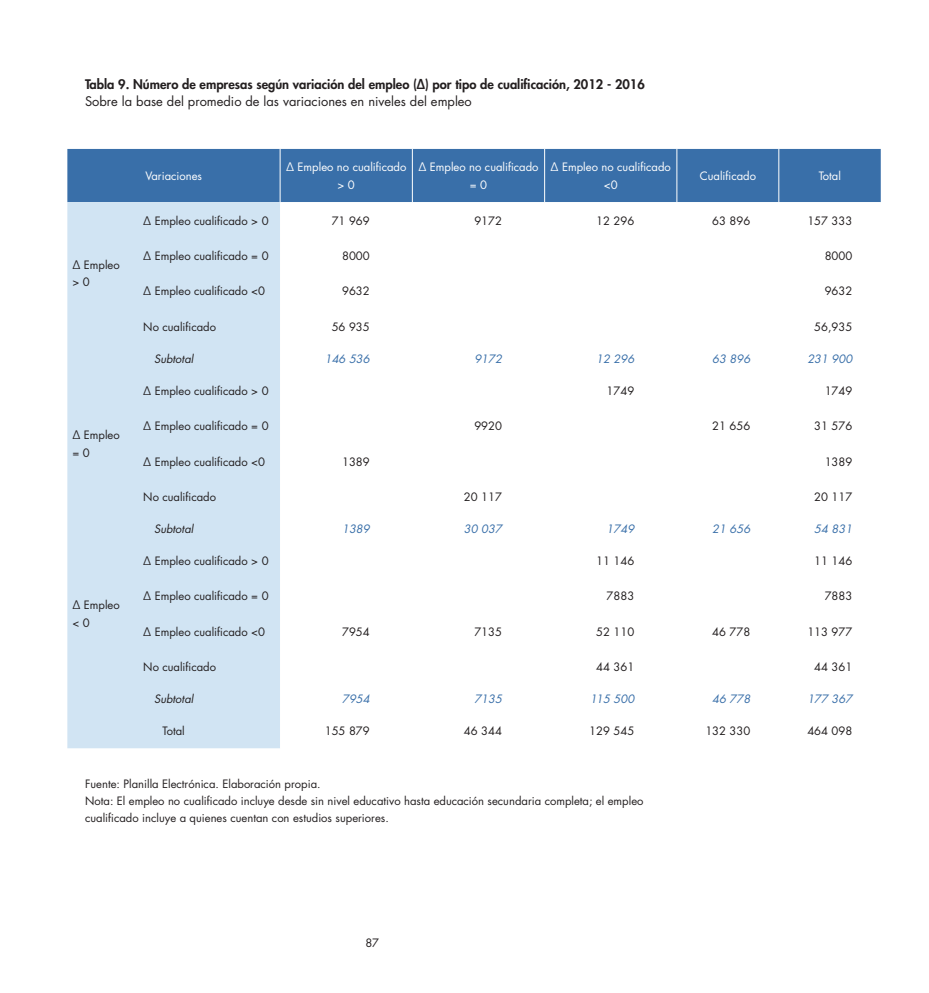
<style>
.page{position:relative;width:929px;height:993px;background:#fff}
.page>*{position:absolute;margin:0;border:0;box-sizing:border-box;transform-origin:0 0}
.titulos_grafico{font:800 12.88px "Futura Std";color:#231f20}
.titulos_grafico-2{font:12.88px "Futura Std";color:#231f20}
.Graficos_y_Tablas_ti{font:11.25px/16.9px "Futura Std";color:#231f20}
.Graficos_y_Tablas_ti-2{font:11.25px "Futura Std";color:#fff}
.Graficos_y_Tablas_ti-3{font:italic 11.25px "Futura";color:#396fa9}
.Graficos_y_Tablas_ti-4{font:italic 11.25px "Futura";color:#231f20}
</style>
<div class="page">
<div style="left:67px;top:149px;width:813px;height:53px;background:#396fa9"></div>
<div style="left:67px;top:202px;width:213px;height:546px;background:#d1e4f3"></div>
<hr style="left:280px;top:149px;width:1px;height:53px;background:#fff">
<hr style="left:412px;top:149px;width:1px;height:53px;background:#fff">
<hr style="left:544px;top:149px;width:1px;height:53px;background:#fff">
<hr style="left:676px;top:149px;width:1px;height:53px;background:#fff">
<hr style="left:778px;top:149px;width:1px;height:53px;background:#fff">
<p class="titulos_grafico" style="left:85px;top:76px;width:561px">Tabla 9. Número de empresas según variación del empleo (Δ) por tipo de cualificación, 2012 - 2016</p>
<p class="titulos_grafico-2" style="left:85px;top:92px;width:388px">Sobre la base del promedio de las variaciones en niveles del empleo</p>
<p class="Graficos_y_Tablas_ti-2" style="left:145px;top:169px;width:58px">Variaciones</p>
<p class="Graficos_y_Tablas_ti-2" style="left:286px;top:160px;width:122px">Δ Empleo no cualificado</p>
<p class="Graficos_y_Tablas_ti-2" style="left:337px;top:177px;width:19px">&gt; 0</p>
<p class="Graficos_y_Tablas_ti-2" style="left:418px;top:160px;width:122px">Δ Empleo no cualificado</p>
<p class="Graficos_y_Tablas_ti-2" style="left:470px;top:177px;width:19px">= 0</p>
<p class="Graficos_y_Tablas_ti-2" style="left:550px;top:160px;width:122px">Δ Empleo no cualificado</p>
<p class="Graficos_y_Tablas_ti-2" style="left:603px;top:177px;width:15px">&lt;0</p>
<p class="Graficos_y_Tablas_ti-2" style="left:699px;top:169px;width:58px">Cualificado</p>
<p class="Graficos_y_Tablas_ti-2" style="left:818px;top:169px;width:24px">Total</p>
<p class="Graficos_y_Tablas_ti" style="left:72px;top:256px;width:49px">Δ Empleo</p>
<p class="Graficos_y_Tablas_ti" style="left:72px;top:274px;width:19px">&gt; 0</p>
<p class="Graficos_y_Tablas_ti" style="left:72px;top:426px;width:49px">Δ Empleo</p>
<p class="Graficos_y_Tablas_ti" style="left:72px;top:444px;width:19px">= 0</p>
<p class="Graficos_y_Tablas_ti" style="left:72px;top:596px;width:49px">Δ Empleo</p>
<p class="Graficos_y_Tablas_ti" style="left:72px;top:614px;width:19px">&lt; 0</p>
<p class="Graficos_y_Tablas_ti" style="left:143px;top:212px;width:127px">Δ Empleo cualificado &gt; 0</p>
<p class="Graficos_y_Tablas_ti" style="left:331px;top:212px;width:40px">71 969</p>
<p class="Graficos_y_Tablas_ti" style="left:474px;top:212px;width:29px">9172</p>
<p class="Graficos_y_Tablas_ti" style="left:596px;top:212px;width:40px">12 296</p>
<p class="Graficos_y_Tablas_ti" style="left:712px;top:212px;width:40px">63 896</p>
<p class="Graficos_y_Tablas_ti" style="left:807px;top:212px;width:47px">157 333</p>
<p class="Graficos_y_Tablas_ti" style="left:143px;top:247px;width:127px">Δ Empleo cualificado = 0</p>
<p class="Graficos_y_Tablas_ti" style="left:342px;top:247px;width:29px">8000</p>
<p class="Graficos_y_Tablas_ti" style="left:824px;top:247px;width:29px">8000</p>
<p class="Graficos_y_Tablas_ti" style="left:143px;top:283px;width:123px">Δ Empleo cualificado &lt;0</p>
<p class="Graficos_y_Tablas_ti" style="left:342px;top:283px;width:29px">9632</p>
<p class="Graficos_y_Tablas_ti" style="left:824px;top:283px;width:29px">9632</p>
<p class="Graficos_y_Tablas_ti" style="left:143px;top:318px;width:74px">No cualificado</p>
<p class="Graficos_y_Tablas_ti" style="left:331px;top:318px;width:40px">56 935</p>
<p class="Graficos_y_Tablas_ti" style="left:814px;top:318px;width:40px">56,935</p>
<p class="Graficos_y_Tablas_ti-4" style="left:154px;top:350px;width:41px">Subtotal</p>
<p class="Graficos_y_Tablas_ti-3" style="left:325px;top:350px;width:47px">146 536</p>
<p class="Graficos_y_Tablas_ti-3" style="left:474px;top:350px;width:29px">9172</p>
<p class="Graficos_y_Tablas_ti-3" style="left:596px;top:350px;width:40px">12 296</p>
<p class="Graficos_y_Tablas_ti-3" style="left:712px;top:350px;width:40px">63 896</p>
<p class="Graficos_y_Tablas_ti-3" style="left:807px;top:350px;width:47px">231 900</p>
<p class="Graficos_y_Tablas_ti" style="left:143px;top:382px;width:127px">Δ Empleo cualificado &gt; 0</p>
<p class="Graficos_y_Tablas_ti" style="left:606px;top:382px;width:29px">1749</p>
<p class="Graficos_y_Tablas_ti" style="left:824px;top:382px;width:29px">1749</p>
<p class="Graficos_y_Tablas_ti" style="left:143px;top:417px;width:127px">Δ Empleo cualificado = 0</p>
<p class="Graficos_y_Tablas_ti" style="left:474px;top:417px;width:29px">9920</p>
<p class="Graficos_y_Tablas_ti" style="left:712px;top:417px;width:40px">21 656</p>
<p class="Graficos_y_Tablas_ti" style="left:814px;top:417px;width:40px">31 576</p>
<p class="Graficos_y_Tablas_ti" style="left:143px;top:453px;width:123px">Δ Empleo cualificado &lt;0</p>
<p class="Graficos_y_Tablas_ti" style="left:342px;top:453px;width:29px">1389</p>
<p class="Graficos_y_Tablas_ti" style="left:824px;top:453px;width:29px">1389</p>
<p class="Graficos_y_Tablas_ti" style="left:143px;top:488px;width:74px">No cualificado</p>
<p class="Graficos_y_Tablas_ti" style="left:464px;top:488px;width:40px">20 117</p>
<p class="Graficos_y_Tablas_ti" style="left:814px;top:488px;width:40px">20 117</p>
<p class="Graficos_y_Tablas_ti-4" style="left:154px;top:521px;width:41px">Subtotal</p>
<p class="Graficos_y_Tablas_ti-3" style="left:342px;top:520px;width:29px">1389</p>
<p class="Graficos_y_Tablas_ti-3" style="left:464px;top:520px;width:40px">30 037</p>
<p class="Graficos_y_Tablas_ti-3" style="left:606px;top:520px;width:29px">1749</p>
<p class="Graficos_y_Tablas_ti-3" style="left:712px;top:520px;width:40px">21 656</p>
<p class="Graficos_y_Tablas_ti-3" style="left:814px;top:520px;width:40px">54 831</p>
<p class="Graficos_y_Tablas_ti" style="left:143px;top:552px;width:127px">Δ Empleo cualificado &gt; 0</p>
<p class="Graficos_y_Tablas_ti" style="left:596px;top:552px;width:40px">11 146</p>
<p class="Graficos_y_Tablas_ti" style="left:814px;top:552px;width:40px">11 146</p>
<p class="Graficos_y_Tablas_ti" style="left:143px;top:587px;width:127px">Δ Empleo cualificado = 0</p>
<p class="Graficos_y_Tablas_ti" style="left:606px;top:587px;width:29px">7883</p>
<p class="Graficos_y_Tablas_ti" style="left:824px;top:587px;width:29px">7883</p>
<p class="Graficos_y_Tablas_ti" style="left:143px;top:623px;width:123px">Δ Empleo cualificado &lt;0</p>
<p class="Graficos_y_Tablas_ti" style="left:342px;top:623px;width:29px">7954</p>
<p class="Graficos_y_Tablas_ti" style="left:474px;top:623px;width:29px">7135</p>
<p class="Graficos_y_Tablas_ti" style="left:596px;top:623px;width:40px">52 110</p>
<p class="Graficos_y_Tablas_ti" style="left:712px;top:623px;width:40px">46 778</p>
<p class="Graficos_y_Tablas_ti" style="left:807px;top:623px;width:47px">113 977</p>
<p class="Graficos_y_Tablas_ti" style="left:143px;top:658px;width:74px">No cualificado</p>
<p class="Graficos_y_Tablas_ti" style="left:596px;top:658px;width:40px">44 361</p>
<p class="Graficos_y_Tablas_ti" style="left:814px;top:658px;width:40px">44 361</p>
<p class="Graficos_y_Tablas_ti-4" style="left:154px;top:691px;width:41px">Subtotal</p>
<p class="Graficos_y_Tablas_ti-3" style="left:342px;top:691px;width:29px">7954</p>
<p class="Graficos_y_Tablas_ti-3" style="left:474px;top:691px;width:29px">7135</p>
<p class="Graficos_y_Tablas_ti-3" style="left:590px;top:691px;width:46px">115 500</p>
<p class="Graficos_y_Tablas_ti-3" style="left:712px;top:691px;width:40px">46 778</p>
<p class="Graficos_y_Tablas_ti-3" style="left:807px;top:691px;width:47px">177 367</p>
<p class="Graficos_y_Tablas_ti" style="left:163px;top:722px;width:24px">Total</p>
<p class="Graficos_y_Tablas_ti" style="left:325px;top:722px;width:47px">155 879</p>
<p class="Graficos_y_Tablas_ti" style="left:464px;top:722px;width:40px">46 344</p>
<p class="Graficos_y_Tablas_ti" style="left:589px;top:722px;width:47px">129 545</p>
<p class="Graficos_y_Tablas_ti" style="left:705px;top:722px;width:47px">132 330</p>
<p class="Graficos_y_Tablas_ti" style="left:807px;top:722px;width:47px">464 098</p>
<p class="Graficos_y_Tablas_ti" style="left:85px;top:775px;width:237px">Fuente: Planilla Electrónica. Elaboración propia.</p>
<p class="Graficos_y_Tablas_ti" style="left:85px;top:791px;width:560px">Nota: El empleo no cualificado incluye desde sin nivel educativo hasta educación secundaria completa; el empleo cualificado incluye a quienes cuentan con estudios superiores.</p>
<p class="Graficos_y_Tablas_ti" style="left:365px;top:934px;width:15px">87</p>
</div>
